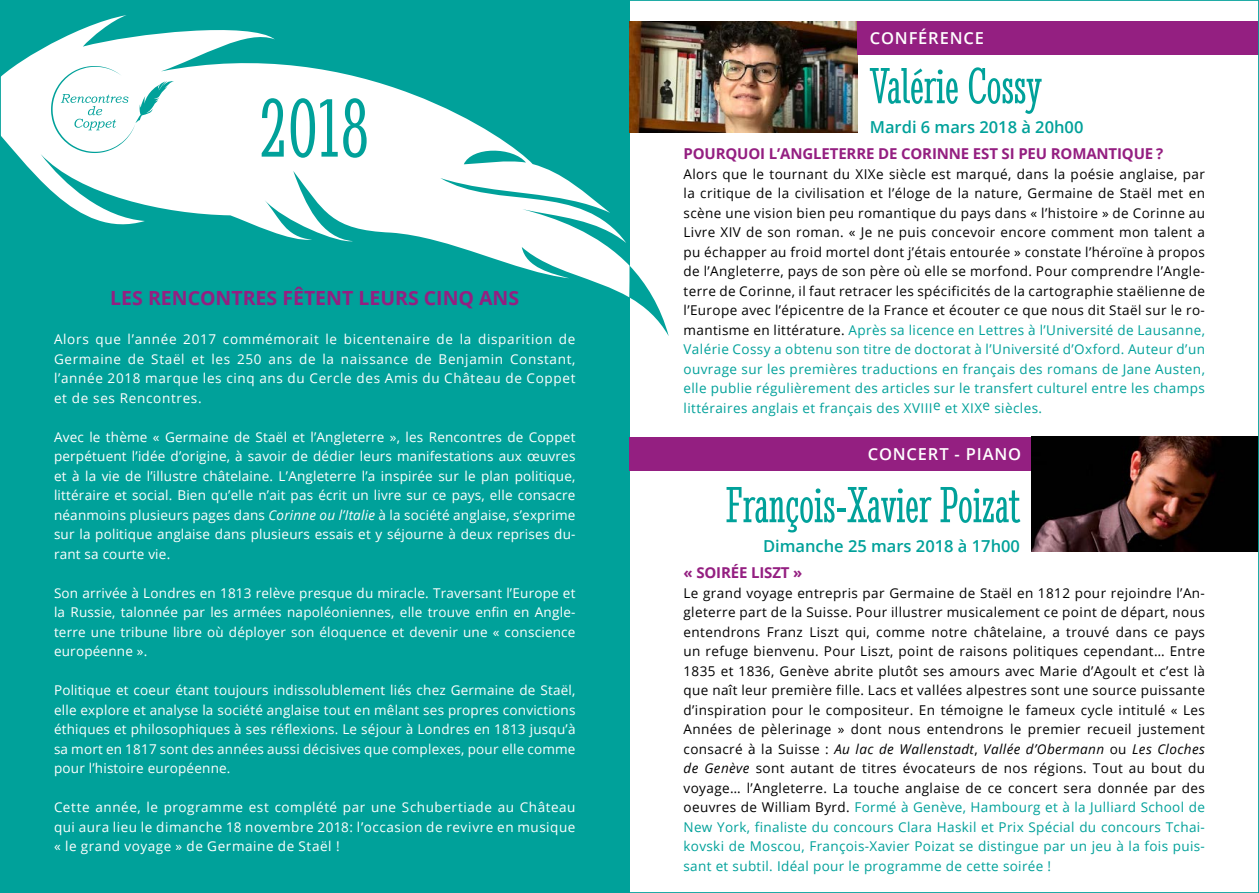
<style>
.page{position:relative;width:1259px;height:893px;background:#fff}
.page>*{position:absolute;margin:0;border:0;box-sizing:border-box;transform-origin:0 0}
.t1{font:ultra-condensed 85.5px "Stint";color:#00a19a}
.t2{font:ultra-condensed 52.5px "Stint";color:#00a19a}
.t3{font:700 19.5px "Open Sans";color:#941f81}
.t4{font:600 16.5px "Open Sans";color:#00a19a}
.t5{font:600 16.5px "Open Sans";letter-spacing:.05em;color:#fff}
.t6{font:700 15px "Open Sans";letter-spacing:-.01em;color:#941f81}
.t7{font:13.5px/19.5px "Open Sans";letter-spacing:.025em;color:#000;text-align:justify}
.t8{font:13.5px/19.5px "Open Sans";letter-spacing:.015em;color:#fff;text-align:justify}
.s1{font-style:italic}
.s2{color:#00a19a}
</style>
<div class="page">
<div style="left:0;top:0;width:629px;height:893px;background:#00a19a"></div>
<svg style="left:2px;top:15px;width:628px;height:282px"></svg>
<svg style="left:629px;top:266px;width:40px;height:70px"></svg>
<svg style="left:51px;top:66px;width:123px;height:87px;background:#e8f6f6"></svg>
<img style="left:629px;top:21px;width:228px;height:112px">
<img style="left:1031px;top:437px;width:226px;height:115px">
<div style="left:629px;top:437px;width:402px;height:34px;background:#941f81"></div>
<div style="left:857px;top:21px;width:402px;height:34px;background:#941f81"></div>
<h1 class="t1" style="left:261px;top:80px;width:109px">2018</h1>
<h3 class="t3" style="left:110px;top:284px;width:410px">LES RENCONTRES FÊTENT LEURS CINQ ANS</h3>
<p class="t8" style="left:54px;top:329px;width:523px">Alors que l’année 2017 commémorait le bicentenaire de la disparition de Germaine de Staël et les 250 ans de la naissance de Benjamin Constant, l’année 2018 marque les cinq ans du Cercle des Amis du Château de Coppet et de ses Rencontres.</p>
<p class="t8" style="left:54px;top:427px;width:523px">Avec le thème « Germaine de Staël et l’Angleterre », les Rencontres de Coppet perpétuent l’idée d’origine, à savoir de dédier leurs manifestations aux œuvres et à la vie de l’illustre châtelaine. L’Angleterre l’a inspirée sur le plan politique, littéraire et social. Bien qu’elle n’ait pas écrit un livre sur ce pays, elle consacre néanmoins plusieurs pages dans <span class="s1">Corinne ou l’Italie</span> à la société anglaise, s’exprime sur la politique anglaise dans plusieurs essais et y séjourne à deux reprises du&shy;rant sa courte vie.</p>
<p class="t8" style="left:54px;top:583px;width:523px">Son arrivée à Londres en 1813 relève presque du miracle. Traversant l’Europe et la Russie, talonnée par les armées napoléoniennes, elle trouve enfin en Angle&shy;terre une tribune libre où déployer son éloquence et devenir une « conscience européenne ».</p>
<p class="t8" style="left:54px;top:680px;width:523px">Politique et coeur étant toujours indissolublement liés chez Germaine de Staël, elle explore et analyse la société anglaise tout en mêlant ses propres convictions éthiques et philosophiques à ses réflexions. Le séjour à Londres en 1813 jusqu’à sa mort en 1817 sont des années aussi décisives que complexes, pour elle comme pour l’histoire européenne.</p>
<p class="t8" style="left:54px;top:797px;width:523px">Cette année, le programme est complété par une Schubertiade au Château qui aura lieu le dimanche 18 novembre 2018: l’occasion de revivre en musique « le grand voyage » de Germaine de Staël !</p>
<p class="t5" style="left:870px;top:27px;width:116px">CONFÉRENCE</p>
<h2 class="t2" style="left:870px;top:56px;width:173px">Valérie Cossy</h2>
<p class="t4" style="left:870px;top:116px;width:215px">Mardi 6 mars 2018 à 20h00</p>
<p class="t6" style="left:683px;top:143px;width:481px">POURQUOI L’ANGLETERRE DE CORINNE EST SI PEU ROMANTIQUE ?</p>
<p class="t7" style="left:683px;top:164px;width:523px">Alors que le tournant du XIXe siècle est marqué, dans la poésie anglaise, par la critique de la civilisation et l’éloge de la nature, Germaine de Staël met en scène une vision bien peu romantique du pays dans « l’histoire » de Corinne au Livre XIV de son roman. « Je ne puis concevoir encore comment mon talent a pu échapper au froid mortel dont j’étais entourée » constate l’héroïne à propos de l’Angleterre, pays de son père où elle se morfond. Pour comprendre l’Angle&shy;terre de Corinne, il faut retracer les spécificités de la cartographie staëlienne de l’Europe avec l’épicentre de la France et écouter ce que nous dit Staël sur le ro&shy;mantisme en littérature. <span class="s2">Après sa licence en Lettres à l’Université de Lausanne, Valérie Cossy a obtenu son titre de doctorat à l’Université d’Oxford. Auteur d’un ouvrage sur les premières traductions en français des romans de Jane Austen, elle publie régulièrement des articles sur le transfert culturel entre les champs littéraires anglais et français des XVIII</span><sup>e</sup> <span class="s2">et XIX</span><sup>e</sup> <span class="s2">siècles.</span></p>
<p class="t5" style="left:868px;top:443px;width:155px">CONCERT - PIANO</p>
<h2 class="t2" style="left:726px;top:475px;width:295px">François-Xavier Poizat</h2>
<p class="t4" style="left:763px;top:535px;width:258px">Dimanche 25 mars 2018 à 17h00</p>
<p class="t6" style="left:683px;top:562px;width:120px">« SOIRÉE LISZT »</p>
<p class="t7" style="left:683px;top:583px;width:523px">Le grand voyage entrepris par Germaine de Staël en 1812 pour rejoindre l’An&shy;gleterre part de la Suisse. Pour illustrer musicalement ce point de départ, nous entendrons Franz Liszt qui, comme notre châtelaine, a trouvé dans ce pays un refuge bienvenu. Pour Liszt, point de raisons politiques cependant… Entre 1835 et 1836, Genève abrite plutôt ses amours avec Marie d’Agoult et c’est là que naît leur première fille. Lacs et vallées alpestres sont une source puissante d’inspiration pour le compositeur. En témoigne le fameux cycle intitulé « Les Années de pèlerinage » dont nous entendrons le premier recueil justement consacré à la Suisse : <span class="s1">Au lac de Wallenstadt</span>, <span class="s1">Vallée d’Obermann</span> ou <span class="s1">Les Cloches de Genève</span> sont autant de titres évocateurs de nos régions. Tout au bout du voyage… l’Angleterre. La touche anglaise de ce concert sera donnée par des oeuvres de William Byrd. <span class="s2">Formé à Genève, Hambourg et à la Julliard School de New York, finaliste du concours Clara Haskil et Prix Spécial du concours Tchai&shy;kovski de Moscou, François-Xavier Poizat se distingue par un jeu à la fois puis&shy;sant et subtil. Idéal pour le programme de cette soirée !</span></p>
</div>
